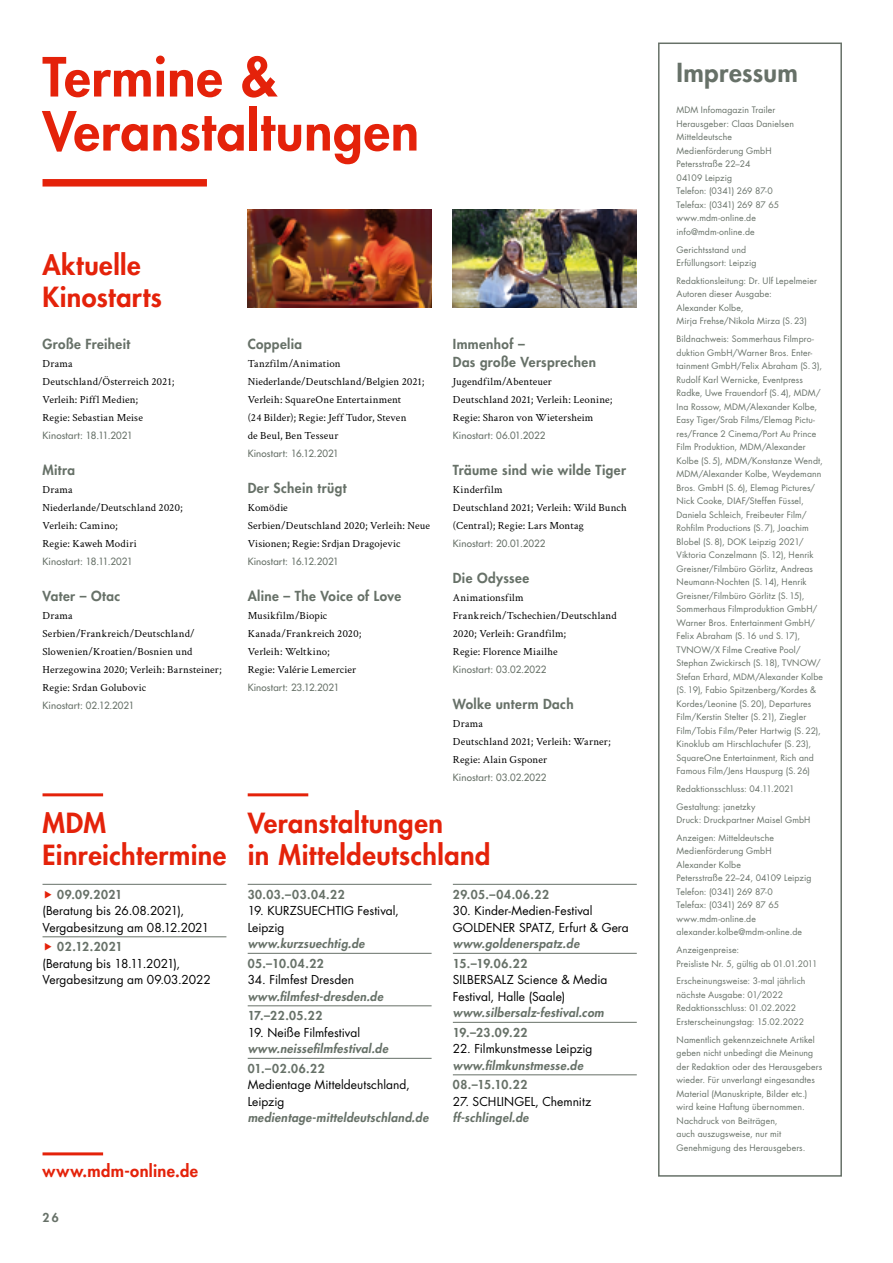
<style>
.page{position:relative;width:893px;height:1263px;background:#fff}
.page>*{position:absolute;margin:0;border:0;box-sizing:border-box;transform-origin:0 0}
.t1{font:800 52.5px/54px "Futura Std";letter-spacing:.015em;color:#e4220a}
.t2{font:800 27px/31.5px "Futura Std";letter-spacing:.02em;color:#e4220a}
.t3{font:800 25.5px "Futura Std";letter-spacing:.015em;color:#677168}
.t4{font:800 16.5px "Futura Std";letter-spacing:.025em;color:#e4220a}
.t5{font:800 13.5px/18px "Futura Std";letter-spacing:.03em;color:#677168}
.t6{font:12px/16.5px "Futura Std";color:#000}
.t7{font:italic 800 12px "Futura Std";letter-spacing:.03em;color:#677168}
.t8{font:800 12px "Futura Std";letter-spacing:.045em;color:#677168}
.t9{font:10.8px/18px "Crimson Text";letter-spacing:.015em;color:#000}
.t10{font:500 9.75px "Futura Std";letter-spacing:.01em;color:#677168}
.t11{font:8.7px/13.5px "Futura Std";letter-spacing:.01em;color:#677168}
</style>
<div class="page">
<div style="left:658px;top:43px;width:184px;height:1134px;border:2px solid #677168"></div>
<div style="left:43px;top:179px;width:164px;height:8px;background:#e4220a"></div>
<hr style="left:43px;top:793px;width:60px;height:3px;background:#e4220a">
<hr style="left:43px;top:884px;width:183px;height:1px;background:#677168">
<hr style="left:43px;top:936px;width:183px;height:1px;background:#677168">
<hr style="left:43px;top:1152px;width:60px;height:3px;background:#e4220a">
<hr style="left:248px;top:793px;width:60px;height:3px;background:#e4220a">
<hr style="left:248px;top:884px;width:184px;height:1px;background:#677168">
<hr style="left:248px;top:953px;width:184px;height:1px;background:#677168">
<hr style="left:248px;top:1005px;width:184px;height:1px;background:#677168">
<hr style="left:248px;top:1058px;width:184px;height:1px;background:#677168">
<hr style="left:453px;top:884px;width:184px;height:1px;background:#677168">
<hr style="left:453px;top:953px;width:184px;height:1px;background:#677168">
<hr style="left:453px;top:1022px;width:184px;height:1px;background:#677168">
<hr style="left:453px;top:1074px;width:184px;height:1px;background:#677168">
<img style="left:248px;top:210px;width:184px;height:97px">
<img style="left:453px;top:210px;width:184px;height:97px">
<h1 class="t1" style="left:43px;top:50px;width:378px">Termine &amp;<br>Veranstaltungen</h1>
<h2 class="t2" style="left:43px;top:249px;width:121px">Aktuelle<br>Kinostarts</h2>
<h3 class="t5" style="left:43px;top:335px;width:89px">Große Freiheit</h3>
<p class="t9" style="left:43px;top:354px;width:133px">Drama<br>Deutschland/Österreich 2021;<br>Verleih: Piffl Medien;<br>Regie: Sebastian Meise</p>
<p class="t10" style="left:43px;top:429px;width:92px">Kinostart: 18.11.2021</p>
<h3 class="t5" style="left:43px;top:461px;width:34px">Mitra</h3>
<p class="t9" style="left:43px;top:480px;width:142px">Drama<br>Niederlande/Deutschland 2020;<br>Verleih: Camino;<br>Regie: Kaweh Modiri</p>
<p class="t10" style="left:43px;top:555px;width:92px">Kinostart: 18.11.2021</p>
<h3 class="t5" style="left:43px;top:587px;width:79px">Vater – Otac</h3>
<p class="t9" style="left:43px;top:606px;width:181px">Drama<br>Serbien/Frankreich/Deutschland/<br>Slowenien/Kroatien/Bosnien und<br>Herzegowina 2020; Verleih: Barnsteiner;<br>Regie: Srdan Golubovic</p>
<p class="t10" style="left:43px;top:699px;width:93px">Kinostart: 02.12.2021</p>
<h2 class="t2" style="left:43px;top:807px;width:185px">MDM<br>Einreichtermine</h2>
<h3 class="t8" style="left:57px;top:886px;width:66px">09.09.2021</h3>
<h3 class="t6" style="left:43px;top:902px;width:168px">(Beratung bis 26.08.2021),<br>Vergabesitzung am 08.12.2021</h3>
<h3 class="t8" style="left:57px;top:939px;width:67px">02.12.2021</h3>
<h3 class="t6" style="left:42px;top:955px;width:170px">(Beratung bis 18.11.2021),<br>Vergabesitzung am 09.03.2022</h3>
<h3 class="t4" style="left:43px;top:1160px;width:157px">www.mdm-online.de</h3>
<h3 class="t8" style="left:43px;top:1210px;width:18px">26</h3>
<h3 class="t5" style="left:248px;top:335px;width:56px">Coppelia</h3>
<p class="t9" style="left:248px;top:354px;width:178px">Tanzfilm/Animation<br>Niederlande/Deutschland/Belgien 2021;<br>Verleih: SquareOne Entertainment<br>(24 Bilder); Regie: Jeff Tudor, Steven<br>de Beul, Ben Tesseur</p>
<p class="t10" style="left:248px;top:447px;width:93px">Kinostart: 16.12.2021</p>
<h3 class="t5" style="left:248px;top:479px;width:100px">Der Schein trügt</h3>
<p class="t9" style="left:248px;top:498px;width:184px">Komödie<br>Serbien/Deutschland 2020; Verleih: Neue<br>Visionen; Regie: Srdjan Dragojevic</p>
<p class="t10" style="left:248px;top:555px;width:93px">Kinostart: 16.12.2021</p>
<h3 class="t5" style="left:248px;top:587px;width:155px">Aline – The Voice of Love</h3>
<p class="t9" style="left:248px;top:606px;width:115px">Musikfilm/Biopic<br>Kanada/Frankreich 2020;<br>Verleih: Weltkino;<br>Regie: Valérie Lemercier</p>
<p class="t10" style="left:248px;top:681px;width:93px">Kinostart: 23.12.2021</p>
<h3 class="t5" style="left:453px;top:335px;width:145px">Immenhof –<br>Das große Versprechen</h3>
<p class="t9" style="left:453px;top:372px;width:161px">Jugendfilm/Abenteuer<br>Deutschland 2021; Verleih: Leonine;<br>Regie: Sharon von Wietersheim</p>
<p class="t10" style="left:453px;top:429px;width:94px">Kinostart: 06.01.2022</p>
<h3 class="t5" style="left:453px;top:461px;width:175px">Träume sind wie wilde Tiger</h3>
<p class="t9" style="left:453px;top:480px;width:175px">Kinderfilm<br>Deutschland 2021; Verleih: Wild Bunch (Central); Regie: Lars Montag</p>
<p class="t10" style="left:453px;top:537px;width:94px">Kinostart: 20.01.2022</p>
<h3 class="t5" style="left:453px;top:569px;width:78px">Die Odyssee</h3>
<p class="t9" style="left:453px;top:588px;width:165px">Animationsfilm<br>Frankreich/Tschechien/Deutschland<br>2020; Verleih: Grandfilm;<br>Regie: Florence Miailhe</p>
<p class="t10" style="left:453px;top:663px;width:95px">Kinostart: 03.02.2022</p>
<h3 class="t5" style="left:453px;top:695px;width:122px">Wolke unterm Dach</h3>
<p class="t9" style="left:453px;top:714px;width:159px">Drama<br>Deutschland 2021; Verleih: Warner;<br>Regie: Alain Gsponer</p>
<p class="t10" style="left:453px;top:771px;width:95px">Kinostart: 03.02.2022</p>
<h2 class="t2" style="left:248px;top:807px;width:244px">Veranstaltungen<br>in Mitteldeutschland</h2>
<h3 class="t8" style="left:248px;top:886px;width:98px">30.03.–03.04.22</h3>
<h3 class="t6" style="left:248px;top:902px;width:153px">19. KURZSUECHTIG Festival,<br>Leipzig</h3>
<h3 class="t7" style="left:248px;top:936px;width:118px">www.kurzsuechtig.de</h3>
<h3 class="t8" style="left:248px;top:955px;width:78px">05.–10.04.22</h3>
<h3 class="t6" style="left:248px;top:971px;width:108px">34. Filmfest Dresden</h3>
<h3 class="t7" style="left:248px;top:988px;width:137px">www.filmfest-dresden.de</h3>
<h3 class="t8" style="left:248px;top:1008px;width:76px">17.–22.05.22</h3>
<h3 class="t6" style="left:248px;top:1024px;width:114px">19. Neiße Filmfestival</h3>
<h3 class="t7" style="left:248px;top:1041px;width:142px">www.neissefilmfestival.de</h3>
<h3 class="t8" style="left:248px;top:1060px;width:79px">01.–02.06.22</h3>
<h3 class="t6" style="left:248px;top:1076px;width:164px">Medientage Mitteldeutschland,<br>Leipzig</h3>
<h3 class="t7" style="left:248px;top:1110px;width:182px">medientage-mitteldeutschland.de</h3>
<h3 class="t8" style="left:453px;top:886px;width:98px">29.05.–04.06.22</h3>
<h3 class="t6" style="left:453px;top:902px;width:177px">30. Kinder-Medien-Festival<br>GOLDENER SPATZ, Erfurt &amp; Gera</h3>
<h3 class="t7" style="left:453px;top:936px;width:128px">www.goldenerspatz.de</h3>
<h3 class="t8" style="left:453px;top:955px;width:76px">15.–19.06.22</h3>
<h3 class="t6" style="left:453px;top:971px;width:156px">SILBERSALZ Science &amp; Media<br>Festival, Halle (Saale)</h3>
<h3 class="t7" style="left:453px;top:1005px;width:152px">www.silbersalz-festival.com</h3>
<h3 class="t8" style="left:453px;top:1024px;width:76px">19.–23.09.22</h3>
<h3 class="t6" style="left:453px;top:1040px;width:141px">22. Filmkunstmesse Leipzig</h3>
<h3 class="t7" style="left:453px;top:1057px;width:132px">www.filmkunstmesse.de</h3>
<h3 class="t8" style="left:453px;top:1077px;width:76px">08.–15.10.22</h3>
<h3 class="t6" style="left:453px;top:1093px;width:140px">27. SCHLINGEL, Chemnitz</h3>
<h3 class="t7" style="left:453px;top:1110px;width:77px">ff-schlingel.de</h3>
<h3 class="t3" style="left:676px;top:57px;width:123px">Impressum</h3>
<p class="t11" style="left:676px;top:103px;width:119px">MDM Infomagazin Trailer<br>Herausgeber: Claas Danielsen<br>Mitteldeutsche<br>Medienförderung GmbH<br>Petersstraße 22–24<br>04109 Leipzig<br>Telefon: (0341) 269 87-0<br>Telefax: (0341) 269 87 65 www.mdm-online.de info@mdm-online.de</p>
<p class="t11" style="left:676px;top:243px;width:81px">Gerichtsstand und<br>Erfüllungsort: Leipzig</p>
<p class="t11" style="left:676px;top:274px;width:142px">Redaktionsleitung: Dr. Ulf Lepelmeier<br>Autoren dieser Ausgabe:<br>Alexander Kolbe,<br>Mirja Frehse/Nikola Mirza (S. 23)</p>
<p class="t11" style="left:676px;top:332px;width:148px">Bildnachweis: Sommerhaus Filmpro&shy;duktion GmbH/Warner Bros. Enter&shy;tainment GmbH/Felix Abraham (S. 3), Rudolf Karl Wernicke, Eventpress Radke, Uwe Frauendorf (S. 4), MDM/ Ina Rossow, MDM/Alexander Kolbe, Easy Tiger/Srab Films/Elemag Pictu&shy;res/France 2 Cinema/Port Au Prince Film Produktion, MDM/Alexander Kolbe (S. 5), MDM/Konstanze Wendt, MDM/Alexander Kolbe, Weydemann Bros. GmbH (S. 6), Elemag Pictures/ Nick Cooke, DIAF/Steffen Füssel, Daniela Schleich, Freibeuter Film/ Rohfilm Productions (S. 7), Joachim Blobel (S. 8), DOK Leipzig 2021/ Viktoria Conzelmann (S. 12), Henrik Greisner/Filmbüro Görlitz, Andreas Neumann-Nochten (S. 14), Henrik Greisner/Filmbüro Görlitz (S. 15), Sommerhaus Filmproduktion GmbH/ Warner Bros. Entertainment GmbH/ Felix Abraham (S. 16 und S. 17), TVNOW/X Filme Creative Pool/ Stephan Zwickirsch (S. 18), TVNOW/ Stefan Erhard, MDM/Alexander Kolbe (S. 19), Fabio Spitzenberg/Kordes &amp; Kordes/Leonine (S. 20), Departures Film/Kerstin Stelter (S. 21), Ziegler Film/Tobis Film/Peter Hartwig (S. 22), Kinoklub am Hirschlachufer (S. 23), SquareOne Entertainment, Rich and Famous Film/Jens Hauspurg (S. 26)</p>
<p class="t11" style="left:676px;top:780px;width:120px;line-height:17.7px">Redaktionsschluss: 04.11.2021<br>Gestaltung: janetzky</p>
<p class="t11" style="left:676px;top:811px;width:135px;line-height:17.7px">Druck: Druckpartner Maisel GmbH<br>Anzeigen: Mitteldeutsche</p>
<p class="t11" style="left:676px;top:844px;width:136px">Medienförderung GmbH<br>Alexander Kolbe<br>Petersstraße 22–24, 04109 Leipzig<br>Telefon: (0341) 269 87-0<br>Telefax: (0341) 269 87 65 www.mdm-online.de alexander.kolbe@mdm-online.de</p>
<p class="t11" style="left:676px;top:943px;width:142px">Anzeigenpreise:<br>Preisliste Nr. 5, gültig ab 01.01.2011</p>
<p class="t11" style="left:676px;top:974px;width:130px">Erscheinungsweise: 3-mal jährlich nächste Ausgabe: 01/2022<br>Redaktionsschluss: 01.02.2022<br>Ersterscheinungstag: 15.02.2022</p>
<p class="t11" style="left:676px;top:1033px;width:147px">Namentlich gekennzeichnete Artikel geben nicht unbedingt die Meinung der Redaktion oder des Herausgebers wieder. Für unverlangt eingesandtes Material (Manuskripte, Bilder etc.) wird keine Haftung übernommen.<br>Nachdruck von Beiträgen,<br>auch auszugsweise, nur mit Genehmigung des Herausgebers.</p>
</div>
